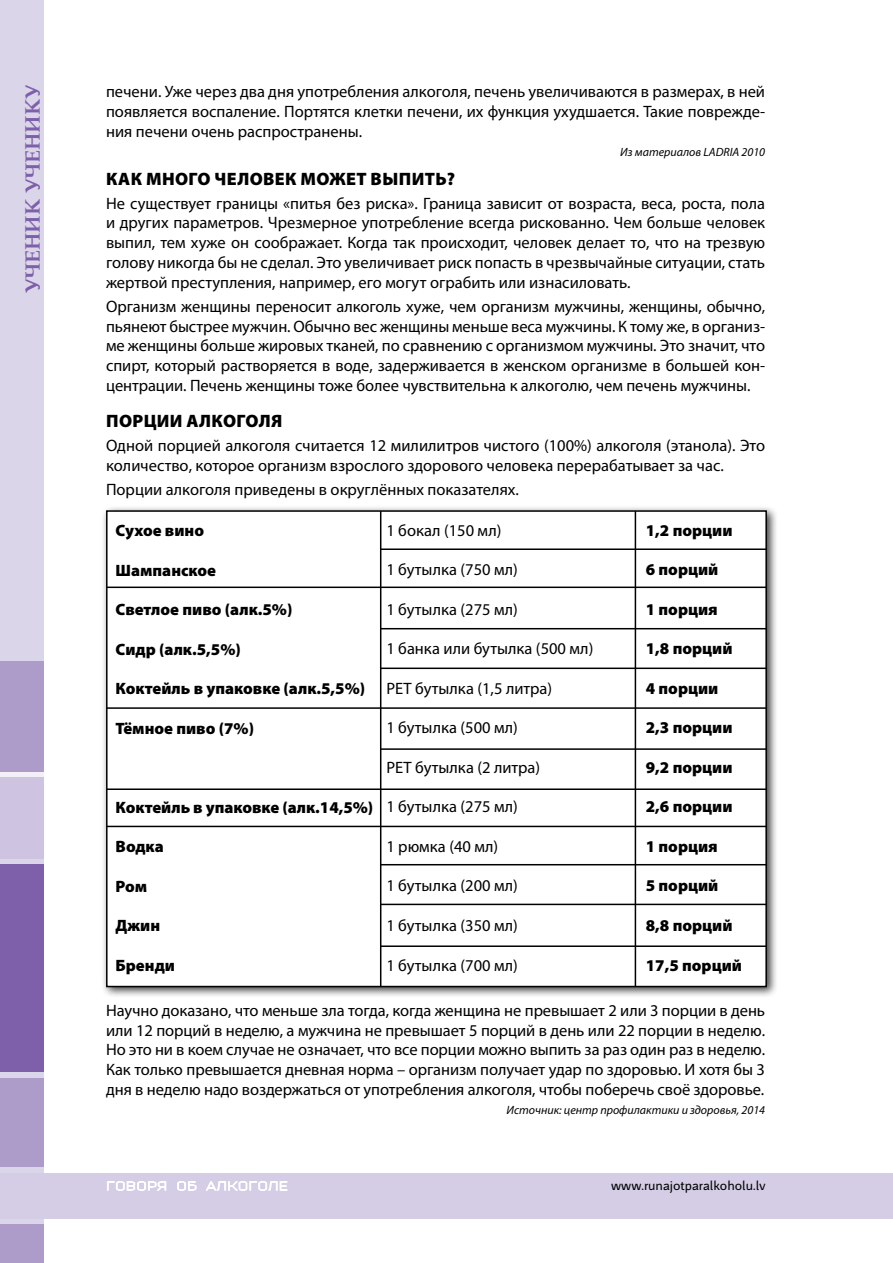
<style>
.page{position:relative;width:893px;height:1263px;background:#fff}
.page>*{position:absolute;margin:0;border:0;box-sizing:border-box;transform-origin:0 0}
.t1{font:700 21px "Palladio Eurasian";color:#7d60a9}
.t2{font:900 18px "Myriad Pro";letter-spacing:.02em;color:#000}
.t3{font:16.5px/19.8px "Myriad Pro";color:#000;text-align:justify}
.t4{font:900 16.5px "Myriad Pro";color:#000}
.t5{font:13.5px "Mr Jones LV";color:#000}
.t6{font:italic 12px "Myriad Pro";color:#000}
</style>
<div class="page">
<div style="left:0;top:0;width:44px;height:1263px;background:#dbd5ea"></div>
<div style="left:0;top:1173px;width:893px;height:45px;background:#d5cde6"></div>
<div style="left:0;top:740px;width:44px;height:63px;background:#f2eff7"></div>
<div style="left:0;top:864px;width:44px;height:208px;background:#7d60a9"></div>
<div style="left:0;top:777px;width:44px;height:82px;background:#cec4e1"></div>
<div style="left:0;top:661px;width:44px;height:111px;background:#ad9bca"></div>
<div style="left:0;top:1078px;width:44px;height:89px;background:#ad9bca"></div>
<div style="left:0;top:1224px;width:44px;height:39px;background:#ad9bca"></div>
<svg style="left:107px;top:1181px;width:59px;height:10px"></svg>
<svg style="left:177px;top:1181px;width:20px;height:10px"></svg>
<svg style="left:206px;top:1181px;width:81px;height:10px"></svg>
<div style="left:101px;top:505px;width:677px;height:494px;background:#000;opacity:.75"></div>
<div style="left:107px;top:511px;width:659px;height:475px;background:#fff"></div>
<div style="left:106px;top:510px;width:661px;height:477px;border:2px solid #000"></div>
<hr style="left:380px;top:511px;width:1px;height:475px;background:#000">
<hr style="left:635px;top:511px;width:1px;height:475px;background:#000">
<hr style="left:107px;top:586px;width:659px;height:2px;background:#000">
<hr style="left:381px;top:548px;width:385px;height:2px;background:#000">
<hr style="left:381px;top:628px;width:385px;height:1px;background:#000">
<hr style="left:381px;top:667px;width:385px;height:2px;background:#000">
<hr style="left:381px;top:748px;width:385px;height:2px;background:#000">
<hr style="left:381px;top:864px;width:385px;height:1px;background:#000">
<hr style="left:381px;top:904px;width:385px;height:1px;background:#000">
<hr style="left:381px;top:945px;width:385px;height:2px;background:#000">
<hr style="left:107px;top:707px;width:659px;height:2px;background:#000">
<hr style="left:107px;top:826px;width:659px;height:1px;background:#000">
<hr style="left:107px;top:788px;width:659px;height:2px;background:#000">
<p class="t1" style="left:21px;top:293px;width:210px;rotate:-90deg">УЧЕНИК УЧЕНИКУ</p>
<p class="t3" style="left:106px;top:82px;width:661px">печени. Уже через два дня употребления алкоголя, печень увеличиваются в размерах, в ней появляется воспаление. Портятся клетки печени, их функция ухудшается. Такие поврежде&shy;ния печени очень распространены.</p>
<p class="t6" style="left:620px;top:144px;width:146px">Из материалов LADRIA 2010</p>
<p class="t2" style="left:106px;top:168px;width:350px">КАК МНОГО ЧЕЛОВЕК МОЖЕТ ВЫПИТЬ?</p>
<p class="t3" style="left:106px;top:193px;width:661px">Не существует границы «питья без риска». Граница зависит от возраста, веса, роста, пола и других параметров. Чрезмерное употребление всегда рискованно. Чем больше человек выпил, тем хуже он соображает. Когда так происходит, человек делает то, что на трезвую голову никогда бы не сделал. Это увеличивает риск попасть в чрезвычайные ситуации, стать жертвой преступления, например, его могут ограбить или изнасиловать.</p>
<p class="t3" style="left:106px;top:296px;width:661px">Организм женщины переносит алкоголь хуже, чем организм мужчины, женщины, обычно, пьянеют быстрее мужчин. Обычно вес женщины меньше веса мужчины. К тому же, в организ&shy;ме женщины больше жировых тканей, по сравнению с организмом мужчины. Это значит, что спирт, который растворяется в воде, задерживается в женском организме в большей кон&shy;центрации. Печень женщины тоже более чувствительна к алкоголю, чем печень мужчины.</p>
<p class="t2" style="left:106px;top:410px;width:178px">ПОРЦИИ АЛКОГОЛЯ</p>
<p class="t3" style="left:106px;top:435px;width:661px">Одной порцией алкоголя считается 12 милилитров чистого (100%) алкоголя (этанола). Это количество, которое организм взрослого здорового человека перерабатывает за час.</p>
<p class="t3" style="left:106px;top:479px;width:414px">Порции алкоголя приведены в округлённых показателях.</p>
<p class="t4" style="left:116px;top:521px;width:90px">Сухое вино</p>
<p class="t4" style="left:116px;top:561px;width:102px">Шампанское</p>
<p class="t4" style="left:116px;top:600px;width:178px">Светлое пиво (алк.5%)</p>
<p class="t4" style="left:116px;top:640px;width:127px">Сидр (алк.5,5%)</p>
<p class="t4" style="left:116px;top:679px;width:251px">Коктейль в упаковке (алк.5,5%)</p>
<p class="t4" style="left:116px;top:719px;width:140px">Тёмное пиво (7%)</p>
<p class="t4" style="left:116px;top:798px;width:259px">Коктейль в упаковке (алк.14,5%)</p>
<p class="t4" style="left:116px;top:837px;width:50px">Водка</p>
<p class="t4" style="left:116px;top:877px;width:33px">Ром</p>
<p class="t4" style="left:116px;top:916px;width:46px">Джин</p>
<p class="t4" style="left:116px;top:956px;width:61px">Бренди</p>
<p class="t3" style="left:386px;top:520px;width:117px">1 бокал (150 мл)</p>
<p class="t4" style="left:646px;top:521px;width:88px">1,2 порции</p>
<p class="t3" style="left:386px;top:560px;width:133px">1 бутылка (750 мл)</p>
<p class="t4" style="left:646px;top:560px;width:74px">6 порций</p>
<p class="t3" style="left:386px;top:599px;width:133px">1 бутылка (275 мл)</p>
<p class="t4" style="left:646px;top:600px;width:73px">1 порция</p>
<p class="t3" style="left:386px;top:639px;width:209px">1 банка или бутылка (500 мл)</p>
<p class="t4" style="left:646px;top:639px;width:88px">1,8 порций</p>
<p class="t3" style="left:386px;top:678px;width:167px">PET бутылка (1,5 литра)</p>
<p class="t4" style="left:646px;top:679px;width:74px">4 порции</p>
<p class="t3" style="left:386px;top:718px;width:133px">1 бутылка (500 мл)</p>
<p class="t4" style="left:646px;top:718px;width:88px">2,3 порции</p>
<p class="t3" style="left:386px;top:757px;width:155px">PET бутылка (2 литра)</p>
<p class="t4" style="left:646px;top:758px;width:88px">9,2 порции</p>
<p class="t3" style="left:386px;top:797px;width:133px">1 бутылка (275 мл)</p>
<p class="t4" style="left:646px;top:797px;width:88px">2,6 порции</p>
<p class="t3" style="left:386px;top:836px;width:113px">1 рюмка (40 мл)</p>
<p class="t4" style="left:646px;top:837px;width:73px">1 порция</p>
<p class="t3" style="left:386px;top:876px;width:133px">1 бутылка (200 мл)</p>
<p class="t4" style="left:646px;top:876px;width:74px">5 порций</p>
<p class="t3" style="left:386px;top:915px;width:133px">1 бутылка (350 мл)</p>
<p class="t4" style="left:646px;top:916px;width:88px">8,8 порций</p>
<p class="t3" style="left:386px;top:955px;width:133px">1 бутылка (700 мл)</p>
<p class="t4" style="left:646px;top:955px;width:98px">17,5 порций</p>
<p class="t3" style="left:106px;top:1000px;width:661px">Научно доказано, что меньше зла тогда, когда женщина не превышает 2 или 3 порции в день или 12 порций в неделю, а мужчина не превышает 5 порций в день или 22 порции в неделю.<br>Но это ни в коем случае не означает, что все порции можно выпить за раз один раз в неделю.<br>Как только превышается дневная норма – организм получает удар по здоровью. И хотя бы 3 дня в неделю надо воздержаться от употребления алкоголя, чтобы поберечь своё здоровье.</p>
<p class="t6" style="left:506px;top:1102px;width:260px">Источник: центр профилактики и здоровья, 2014</p>
<p class="t5" style="left:611px;top:1178px;width:156px">www.runajotparalkoholu.lv</p>
</div>
